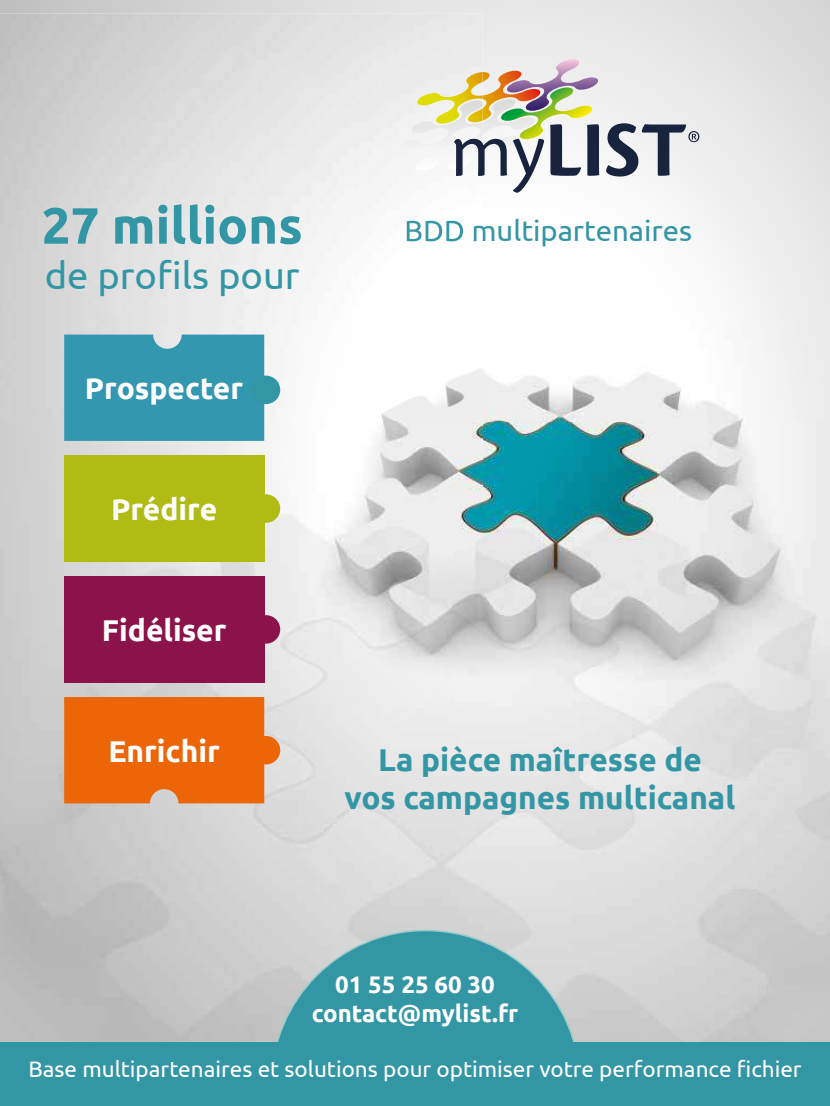
<style>
.page{position:relative;width:830px;height:1106px;background:#fff}
.page>*{position:absolute;margin:0;border:0;box-sizing:border-box;transform-origin:0 0}
.t1{font:700 50.85px "Ubuntu";color:#3396a5}
.t2{font:38.1px "Ubuntu";color:#3396a5}
.t3{font:700 31.5px/37.8px "Ubuntu";color:#3396a5;text-align:center}
.t4{font:700 30px "Ubuntu";color:#fff}
.t5{font:29.25px "Ubuntu";color:#3396a5}
.t6{font:700 24px/28.8px "Ubuntu";color:#fff;text-align:center}
.t7{font:22.5px "Ubuntu";color:#fff}
</style>
<div class="page">
<svg style="left:0;top:0;width:829px;height:422px"></svg>
<img style="left:0;top:485px;width:337px;height:557px">
<img style="left:482px;top:323px;width:328px;height:99px">
<img style="left:453px;top:422px;width:357px;height:283px">
<img style="left:300px;top:485px;width:153px;height:220px">
<svg style="left:270px;top:929px;width:310px;height:113px;background:#63a8b2"></svg>
<svg style="left:482px;top:59px;width:117px;height:134px"></svg>
<svg style="left:605px;top:123px;width:94px;height:53px"></svg>
<img style="left:0;top:13px;width:482px;height:472px">
<img style="left:397px;top:100px;width:85px;height:70px">
<img style="left:415px;top:72px;width:67px;height:52px">
<img style="left:454px;top:139px;width:28px;height:37px">
<img style="left:406px;top:218px;width:76px;height:28px">
<div style="left:64px;top:334px;width:200px;height:107px;background:#3497b0"></div>
<div style="left:251px;top:375px;width:29px;height:29px;background:#3396a5;border-radius:50%"></div>
<div style="left:64px;top:455px;width:200px;height:106px;background:#b0bb14"></div>
<div style="left:251px;top:494px;width:29px;height:29px;background:#b0bb14;border-radius:50%"></div>
<div style="left:64px;top:576px;width:200px;height:106px;background:#8b134a"></div>
<div style="left:251px;top:615px;width:29px;height:28px;background:#8b134a;border-radius:50%"></div>
<div style="left:64px;top:697px;width:200px;height:106px;background:#ec6608"></div>
<div style="left:251px;top:736px;width:29px;height:28px;background:#ec6608;border-radius:50%"></div>
<div style="left:0;top:1042px;width:829px;height:64px;background:#3396a5"></div>
<svg style="left:828px;top:0;width:2px;height:273px"></svg>
<h1 class="t1" style="left:42px;top:195px;width:262px">27 millions</h1>
<h2 class="t2" style="left:45px;top:253px;width:256px">de profils pour</h2>
<h3 class="t4" style="left:85px;top:370px;width:159px">Prospecter</h3>
<h3 class="t4" style="left:111px;top:491px;width:107px">Prédire</h3>
<h3 class="t4" style="left:102px;top:612px;width:126px">Fidéliser</h3>
<h3 class="t4" style="left:108px;top:733px;width:113px">Enrichir</h3>
<h3 class="t5" style="left:404px;top:213px;width:289px">BDD multipartenaires</h3>
<h3 class="t3" style="left:344px;top:741px;width:392px">La pièce maîtresse de<br>vos campagnes multicanal</h3>
<p class="t6" style="left:311px;top:969px;width:208px">01 55 25 60 30 contact@mylist.fr</p>
<p class="t7" style="left:28px;top:1055px;width:774px">Base multipartenaires et solutions pour optimiser votre performance fichier</p>
</div>
